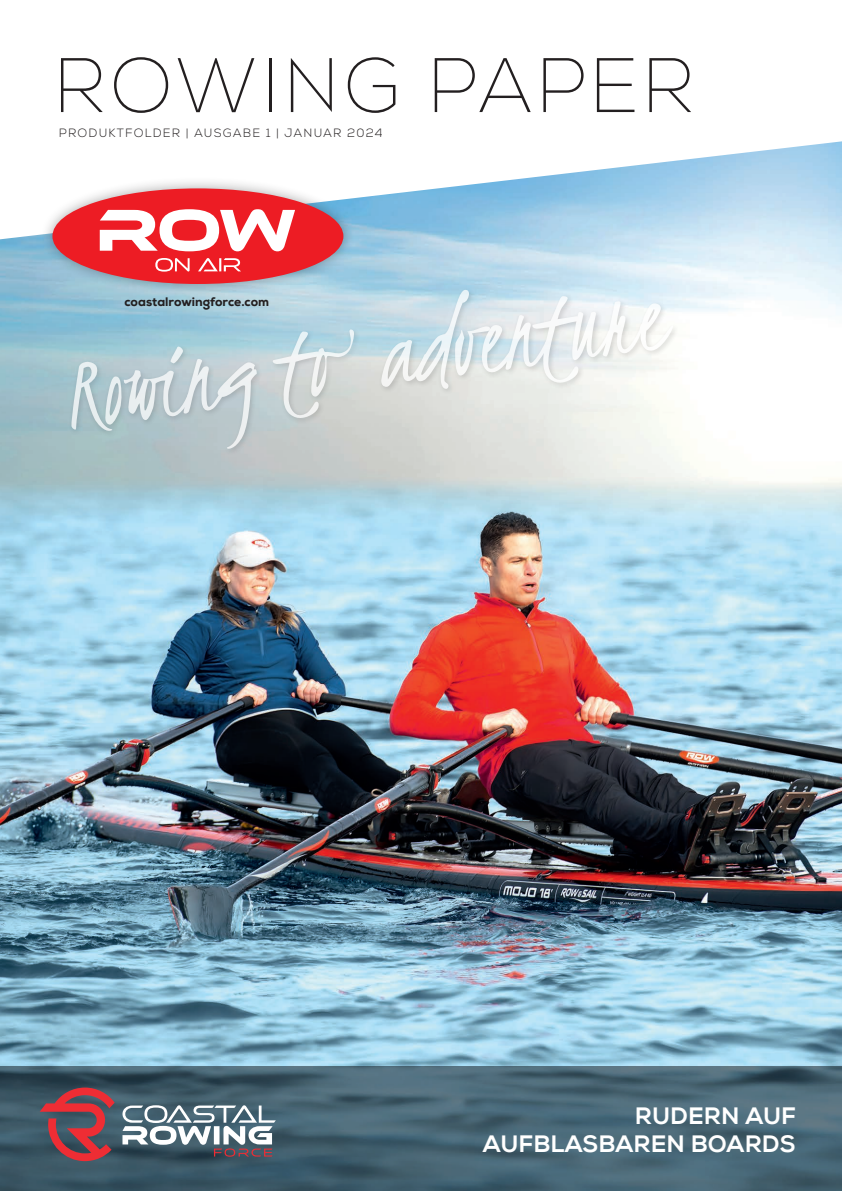
<style>
.page{position:relative;width:842px;height:1191px;background:#fff}
.page>*{position:absolute;margin:0;border:0;box-sizing:border-box;transform-origin:0 0}
.t1{font:110.7px "Kristi";color:#fff}
.t2{font:100 77px "Nexa";letter-spacing:.03em;color:#231f20}
.t3{font:800 23.7px "Nexa";color:#fff}
.t4{font:800 12.4px "Nexa";color:#231f20}
.t5{font:300 12px "Nexa";letter-spacing:.1em;color:#231f20}
</style>
<div class="page">
<img style="left:0;top:141px;width:842px;height:925px">
<div style="left:40px;top:176px;width:315px;height:121px;background:#231f20;opacity:.39"></div>
<svg style="left:52px;top:188px;width:291px;height:96px"></svg>
<svg style="left:0;top:1066px;width:842px;height:125px;background:#456270"></svg>
<svg style="left:40px;top:1087px;width:75px;height:74px;background:#804752"></svg>
<svg style="left:122px;top:1105px;width:154px;height:51px"></svg>
<div style="left:68px;top:287px;width:612px;height:169px;background:#231f20;opacity:.24"></div>
<p class="t2" style="left:53px;top:39px;width:643px">ROWING PAPER</p>
<p class="t5" style="left:59px;top:125px;width:325px">PRODUKTFOLDER | AUSGABE 1 | JANUAR 2024</p>
<h1 class="t1" style="left:52px;top:327px;width:608px;rotate:-8deg">Rowing to adventure</h1>
<p class="t4" style="left:125px;top:293px;width:146px">coastalrowingforce.com</p>
<p class="t3" style="left:635px;top:1101px;width:162px">RUDERN AUF</p>
<p class="t3" style="left:483px;top:1129px;width:314px">AUFBLASBAREN BOARDS</p>
</div>
